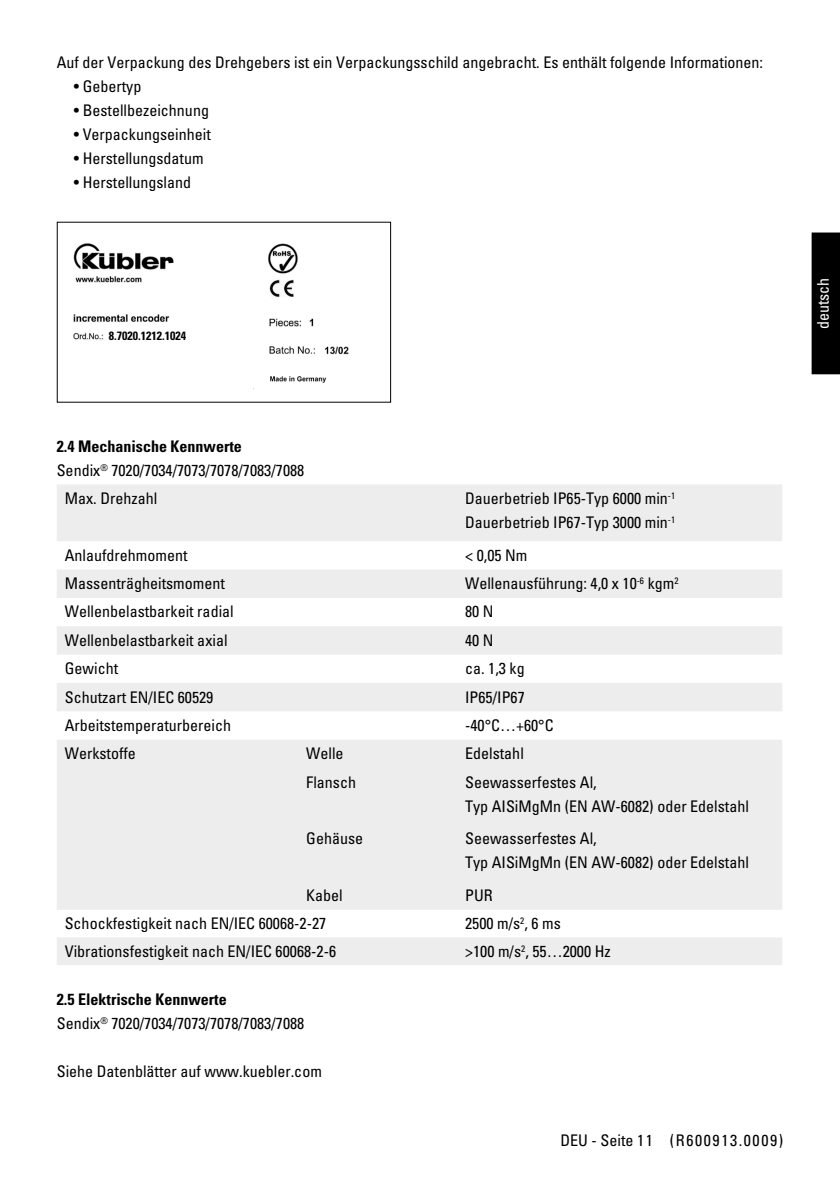
<style>
.page{position:relative;width:840px;height:1191px;background:#fff}
.page>*{position:absolute;margin:0;border:0;box-sizing:border-box;transform-origin:0 0}
.t1{font:condensed 16px/24px "Univers LT Std";color:#000}
.t2{font:condensed 16px "Univers LT Std";letter-spacing:.1em;color:#000}
.t3{font:condensed 16px "Univers LT Std";color:#fff}
.t4{font:700 condensed 12px "Univers LT Std";color:#000}
.s1{font-weight:700}
</style>
<div class="page">
<div style="left:811px;top:232px;width:28px;height:142px;background:#000"></div>
<svg style="left:57px;top:485px;width:724px;height:480px;fill:#ededed"></svg>
<img style="left:73px;top:243px;width:276px;height:146px">
<div style="left:304px;top:236px;width:59px;height:70px;background:#fff"></div>
<div style="left:109px;top:331px;width:129px;height:17px;background:#fff"></div>
<div style="left:78px;top:380px;width:175px;height:16px;background:#fff"></div>
<p class="t1" style="left:57px;top:50px;width:707px">Auf der Verpackung des Drehgebers ist ein Verpackungsschild angebracht. Es enthält folgende Informationen:</p>
<p class="t1" style="left:74px;top:74px;width:69px">• Gebertyp</p>
<p class="t1" style="left:74px;top:98px;width:137px">• Bestellbezeichnung</p>
<p class="t1" style="left:74px;top:122px;width:138px">• Verpackungseinheit</p>
<p class="t1" style="left:74px;top:146px;width:131px">• Herstellungsdatum</p>
<p class="t1" style="left:74px;top:170px;width:119px">• Herstellungsland</p>
<p class="t4" style="left:109px;top:329px;width:79px">8.7020.1212.1024</p>
<p class="t3" style="left:812px;top:329px;width:53px;rotate:-90deg">deutsch</p>
<p class="t1" style="left:57px;top:434px;width:249px"><span class="s1">2.4 Mechanische Kennwerte<br></span>Sendix<sup>®</sup> 7020/7034/7073/7078/7083/7088</p>
<p class="t1" style="left:65px;top:486px;width:94px">Max. Drehzahl</p>
<p class="t1" style="left:465px;top:486px;width:211px">Dauerbetrieb IP65-Typ 6000 min<sup>-1<br></sup>Dauerbetrieb IP67-Typ 3000 min<sup>-1</sup></p>
<p class="t1" style="left:65px;top:543px;width:124px">Anlaufdrehmoment</p>
<p class="t1" style="left:465px;top:543px;width:64px">&lt; 0,05 Nm</p>
<p class="t1" style="left:65px;top:571px;width:161px">Massenträgheitsmoment</p>
<p class="t1" style="left:465px;top:571px;width:215px">Wellenausführung: 4,0 x 10<sup>-6</sup> kgm<sup>2</sup></p>
<p class="t1" style="left:65px;top:599px;width:170px">Wellenbelastbarkeit radial</p>
<p class="t1" style="left:465px;top:599px;width:30px">80 N</p>
<p class="t1" style="left:65px;top:628px;width:164px">Wellenbelastbarkeit axial</p>
<p class="t1" style="left:465px;top:628px;width:30px">40 N</p>
<p class="t1" style="left:65px;top:656px;width:55px">Gewicht</p>
<p class="t1" style="left:465px;top:656px;width:61px">ca. 1,3 kg</p>
<p class="t1" style="left:65px;top:684px;width:150px">Schutzart EN/IEC 60529</p>
<p class="t1" style="left:465px;top:684px;width:61px">IP65/IP67</p>
<p class="t1" style="left:65px;top:713px;width:168px">Arbeitstemperaturbereich</p>
<p class="t1" style="left:465px;top:713px;width:90px">-40°C…+60°C</p>
<p class="t1" style="left:65px;top:741px;width:73px">Werkstoffe</p>
<p class="t1" style="left:306px;top:741px;width:39px">Welle</p>
<p class="t1" style="left:465px;top:741px;width:60px">Edelstahl</p>
<p class="t1" style="left:306px;top:769px;width:51px">Flansch</p>
<p class="t1" style="left:465px;top:769px;width:285px">Seewasserfestes Al,<br>Typ AISiMgMn (EN AW-6082) oder Edelstahl</p>
<p class="t1" style="left:306px;top:826px;width:58px">Gehäuse</p>
<p class="t1" style="left:465px;top:826px;width:285px">Seewasserfestes Al,<br>Typ AISiMgMn (EN AW-6082) oder Edelstahl</p>
<p class="t1" style="left:306px;top:883px;width:38px">Kabel</p>
<p class="t1" style="left:465px;top:883px;width:29px">PUR</p>
<p class="t1" style="left:65px;top:911px;width:263px">Schockfestigkeit nach EN/IEC 60068-2-27</p>
<p class="t1" style="left:465px;top:911px;width:97px">2500 m/s<sup>2</sup>, 6 ms</p>
<p class="t1" style="left:65px;top:939px;width:273px">Vibrationsfestigkeit nach EN/IEC 60068-2-6</p>
<p class="t1" style="left:465px;top:939px;width:147px">&gt;100 m/s<sup>2</sup>, 55…2000 Hz</p>
<p class="t1" style="left:57px;top:987px;width:249px"><span class="s1">2.5 Elektrische Kennwerte<br></span>Sendix<sup>®</sup> 7020/7034/7073/7078/7083/7088</p>
<p class="t1" style="left:57px;top:1059px;width:266px">Siehe Datenblätter auf www.kuebler.com</p>
<p class="t2" style="left:560px;top:1130px;width:224px">DEU - Seite 11 (R600913.0009)</p>
</div>
